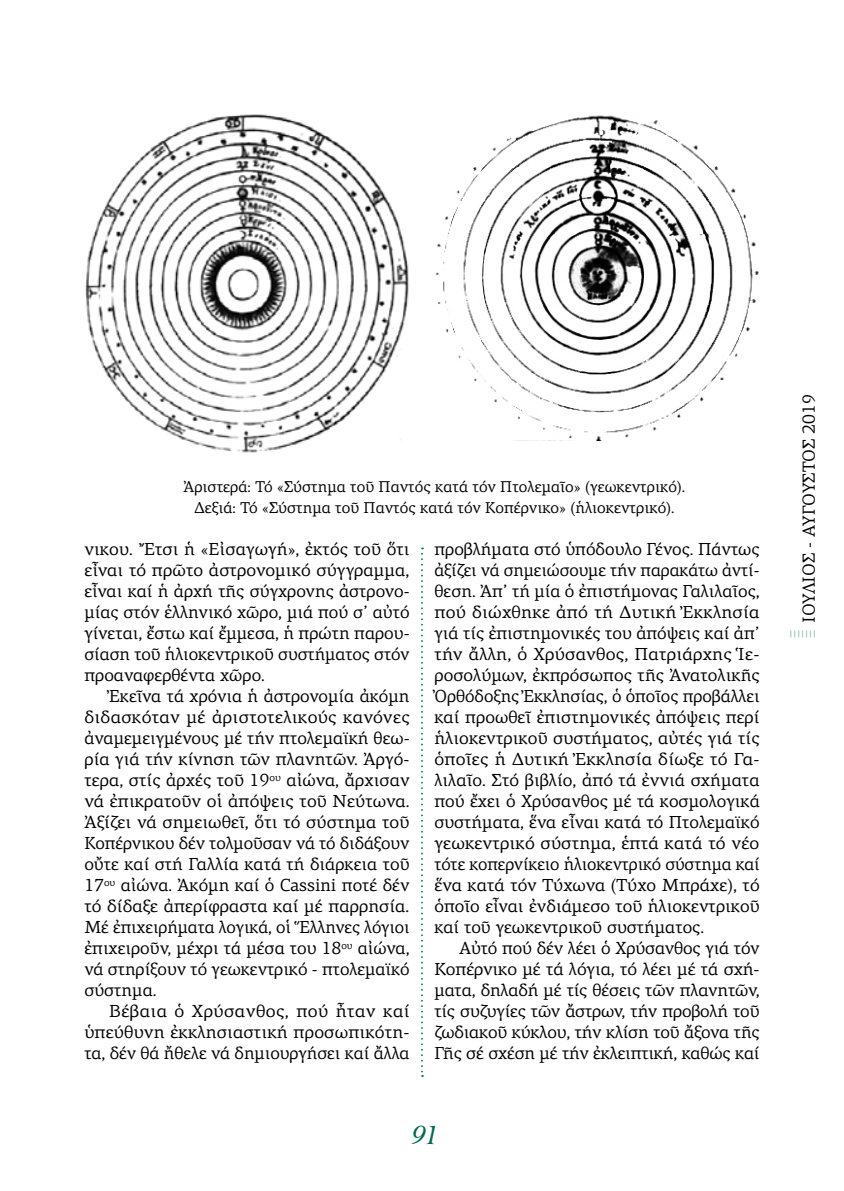
<style>
.page{position:relative;width:844px;height:1191px;background:#fff}
.page>*{position:absolute;margin:0;border:0;box-sizing:border-box;transform-origin:0 0}
.t1{font:italic 28px "Katsoulidis";color:#00674e}
.t2{font:17.5px/21px "PF Centro Serif Pro";color:#000;text-align:justify}
.t3{font:15.75px/21px "PF Centro Serif Pro";color:#000;text-align:center}
</style>
<div class="page">
<svg style="left:790px;top:630px;width:24px;height:7px"></svg>
<svg style="left:421px;top:547px;width:2px;height:529px"></svg>
<img style="left:85px;top:114px;width:324px;height:339px">
<img style="left:435px;top:115px;width:324px;height:325px">
<p class="t3" style="left:183px;top:476px;width:503px">Ἀριστερά: Τό «Σύστημα τοῦ Παντός κατά τόν Πτολεμαῖο» (γεωκεντρικό).<br>Δεξιά: Τό «Σύστημα τοῦ Παντός κατά τόν Κοπέρνικο» (ἡλιοκεντρικό).</p>
<p class="t2" style="left:84px;top:539px;width:327px">νικου. Ἔτσι ἡ «Εἰσαγωγή», ἐκτός τοῦ ὅτι εἶναι τό πρῶτο ἀστρονομικό σύγγραμμα, εἶναι καί ἡ ἀρχή τῆς σύγχρονης ἀστρονο&shy;μίας στόν ἑλληνικό χῶρο, μιά πού σ’ αὐτό γίνεται, ἔστω καί ἔμμεσα, ἡ πρώτη παρου&shy;σίαση τοῦ ἡλιοκεντρικοῦ συστήματος στόν προαναφερθέντα χῶρο.</p>
<p class="t2" style="left:84px;top:686px;width:327px;text-indent:25px">Ἐκεῖνα τά χρόνια ἡ ἀστρονομία ἀκόμη διδασκόταν μέ ἀριστοτελικούς κανόνες ἀναμεμειγμένους μέ τήν πτολεμαϊκή θεω&shy;ρία γιά τήν κίνηση τῶν πλανητῶν. Ἀργό&shy;τερα, στίς ἀρχές τοῦ 19<sup>ου</sup> αἰώνα, ἄρχισαν νά ἐπικρατοῦν οἱ ἀπόψεις τοῦ Νεύτωνα.<br>Ἀξίζει νά σημειωθεῖ, ὅτι τό σύστημα τοῦ Κοπέρνικου δέν τολμοῦσαν νά τό διδάξουν οὔτε καί στή Γαλλία κατά τή διάρκεια τοῦ 17<sup>ου</sup> αἰώνα. Ἀκόμη καί ὁ Cassini ποτέ δέν τό δίδαξε ἀπερίφραστα καί μέ παρρησία.<br>Μέ ἐπιχειρήματα λογικά, οἱ Ἕλληνες λόγιοι ἐπιχειροῦν, μέχρι τά μέσα του 18<sup>ου</sup> αἰώνα, νά στηρίξουν τό γεωκεντρικό - πτολεμαϊκό σύστημα.</p>
<p class="t2" style="left:84px;top:1001px;width:326px;text-indent:25px">Βέβαια ὁ Χρύσανθος, πού ἦταν καί ὑπεύθυνη ἐκκλησιαστική προσωπικότη&shy;τα, δέν θά ἤθελε νά δημιουργήσει καί ἄλλα</p>
<p class="t2" style="left:434px;top:539px;width:327px">προβλήματα στό ὑπόδουλο Γένος. Πάντως ἀξίζει νά σημειώσουμε τήν παρακάτω ἀντί&shy;θεση. Ἀπ’ τή μία ὁ ἐπιστήμονας Γαλιλαῖος, πού διώχθηκε ἀπό τή Δυτική Ἐκκλησία γιά τίς ἐπιστημονικές του ἀπόψεις καί ἀπ’ τήν ἄλλη, ὁ Χρύσανθος, Πατριάρχης Ἱε&shy;ροσολύμων, ἐκπρόσωπος τῆς Ἀνατολικῆς Ὀρθόδοξης Ἐκκλησίας, ὁ ὁποῖος προβάλλει καί προωθεῖ ἐπιστημονικές ἀπόψεις περί ἡλιοκεντρικοῦ συστήματος, αὐτές γιά τίς ὁποῖες ἡ Δυτική Ἐκκλησία δίωξε τό Γα&shy;λιλαῖο. Στό βιβλίο, ἀπό τά ἐννιά σχήματα πού ἔχει ὁ Χρύσανθος μέ τά κοσμολογικά συστήματα, ἕνα εἶναι κατά τό Πτολεμαϊκό γεωκεντρικό σύστημα, ἑπτά κατά τό νέο τότε κοπερνίκειο ἡλιοκεντρικό σύστημα καί ἕνα κατά τόν Τύχωνα (Τύχο Μπράχε), τό ὁποῖο εἶναι ἐνδιάμεσο τοῦ ἡλιοκεντρικοῦ καί τοῦ γεωκεντρικοῦ συστήματος.</p>
<p class="t2" style="left:434px;top:938px;width:327px;text-indent:25px">Αὐτό πού δέν λέει ὁ Χρύσανθος γιά τόν Κοπέρνικο μέ τά λόγια, τό λέει μέ τά σχή&shy;ματα, δηλαδή μέ τίς θέσεις τῶν πλανητῶν, τίς συζυγίες τῶν ἄστρων, τήν προβολή τοῦ ζωδιακοῦ κύκλου, τήν κλίση τοῦ ἄξονα τῆς Γῆς σέ σχέση μέ τήν ἐκλειπτική, καθώς καί</p>
<h1 class="t1" style="left:409px;top:1115px;width:27px">91</h1>
<p class="t2" style="left:798px;top:623px;width:230px;rotate:-90deg">ΙΟΥΛΙΟΣ - ΑΥΓΟΥΣΤΟΣ 2019</p>
</div>
